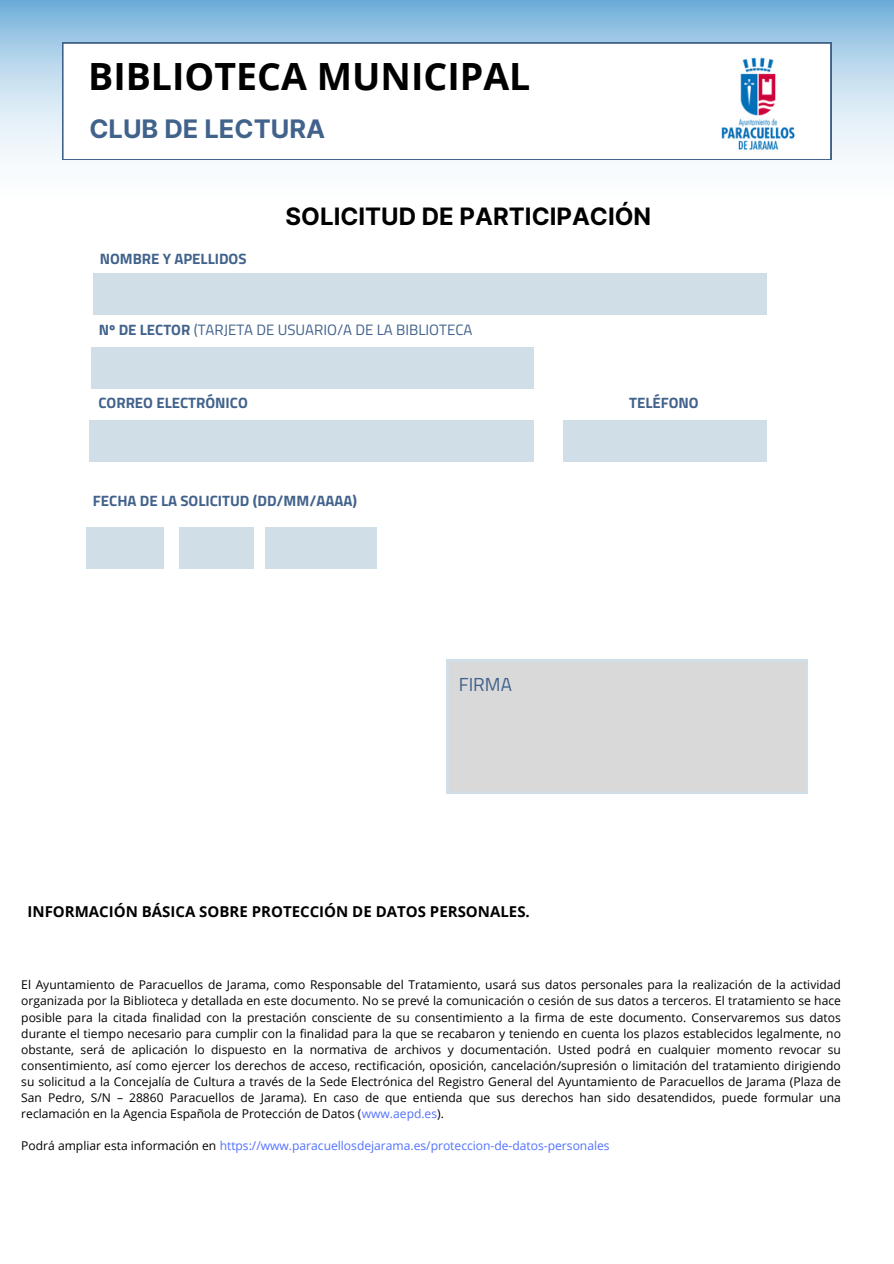
<style>
.page{position:relative;width:894px;height:1264px;background:#fff}
.page>*{position:absolute;margin:0;border:0;box-sizing:border-box;transform-origin:0 0}
.t1{font:700 37.5px "Open Sans";color:#000}
.t2{font:700 25.5px "Inter";color:#41628b}
.t3{font:700 24px "Inter";color:#000}
.t4{font:18.9px "Titillium Web";color:#41628b}
.t5{font:700 15px "Titillium Web";color:#41628b}
.t6{font:700 15px "Open Sans";color:#000}
.t7{font:15px "Titillium Web";color:#41628b}
.t8{font:12px/16px "Open Sans";color:#000;text-align:justify}
.t9{font:12px "Open Sans";color:#5271ff}
.s1{font-weight:700}
.s2{color:#5271ff}
.s3{color:#000}
</style>
<div class="page">
<img style="left:0;top:0;width:893px;height:161px">
<svg style="left:62px;top:43px;width:768px;height:117px"></svg>
<div style="left:563px;top:420px;width:203px;height:41px;background:#d0dee8"></div>
<div style="left:93px;top:273px;width:673px;height:41px;background:#d0dee8"></div>
<div style="left:446px;top:659px;width:361px;height:134px;background:#d9d9d9"></div>
<div style="left:265px;top:527px;width:111px;height:41px;background:#d0dee8"></div>
<div style="left:89px;top:420px;width:444px;height:41px;background:#d0dee8"></div>
<div style="left:179px;top:527px;width:74px;height:41px;background:#d0dee8"></div>
<div style="left:91px;top:347px;width:442px;height:42px;background:#d0dee8"></div>
<div style="left:86px;top:527px;width:77px;height:41px;background:#d0dee8"></div>
<img style="left:721px;top:49px;width:77px;height:105px">
<p class="t1" style="left:88px;top:50px;width:443px">BIBLIOTECA MUNICIPAL</p>
<p class="t2" style="left:89px;top:113px;width:237px">CLUB DE LECTURA</p>
<p class="t5" style="left:100px;top:247px;width:148px">NOMBRE Y APELLIDOS</p>
<p class="t3" style="left:285px;top:202px;width:367px">SOLICITUD DE PARTICIPACIÓN</p>
<p class="t7" style="left:99px;top:318px;width:375px"><span class="s1">Nº DE LECTOR</span> (TARJETA DE USUARIO/A DE LA BIBLIOTECA</p>
<p class="t5" style="left:98px;top:391px;width:151px">CORREO ELECTRÓNICO</p>
<p class="t5" style="left:629px;top:391px;width:71px">TELÉFONO</p>
<p class="t5" style="left:93px;top:489px;width:265px">FECHA DE LA SOLICITUD (DD/MM/AAAA)</p>
<p class="t4" style="left:458px;top:670px;width:55px">FIRMA</p>
<p class="t6" style="left:27px;top:900px;width:503px">INFORMACIÓN BÁSICA SOBRE PROTECCIÓN DE DATOS PERSONALES.</p>
<p class="t8" style="left:21px;top:976px;width:820px">El Ayuntamiento de Paracuellos de Jarama, como Responsable del Tratamiento, usará sus datos personales para la realización de la actividad organizada por la Biblioteca y detallada en este documento. No se prevé la comunicación o cesión de sus datos a terceros. El tratamiento se hace posible para la citada finalidad con la prestación consciente de su consentimiento a la firma de este documento. Conservaremos sus datos durante el tiempo necesario para cumplir con la finalidad para la que se recabaron y teniendo en cuenta los plazos establecidos legalmente, no obstante, será de aplicación lo dispuesto en la normativa de archivos y documentación. Usted podrá en cualquier momento revocar su consentimiento, así como ejercer los derechos de acceso, rectificación, oposición, cancelación/supresión o limitación del tratamiento dirigiendo su solicitud a la Concejalía de Cultura a través de la Sede Electrónica del Registro General del Ayuntamiento de Paracuellos de Jarama (Plaza de San Pedro, S/N – 28860 Paracuellos de Jarama). En caso de que entienda que sus derechos han sido desatendidos, puede formular una reclamación en la Agencia Española de Protección de Datos (<span class="s2">www.aepd.es</span>).</p>
<p class="t9" style="left:21px;top:1137px;width:589px"><span class="s3">Podrá ampliar esta información en</span> https://www.paracuellosdejarama.es/proteccion-de-datos-personales</p>
</div>
